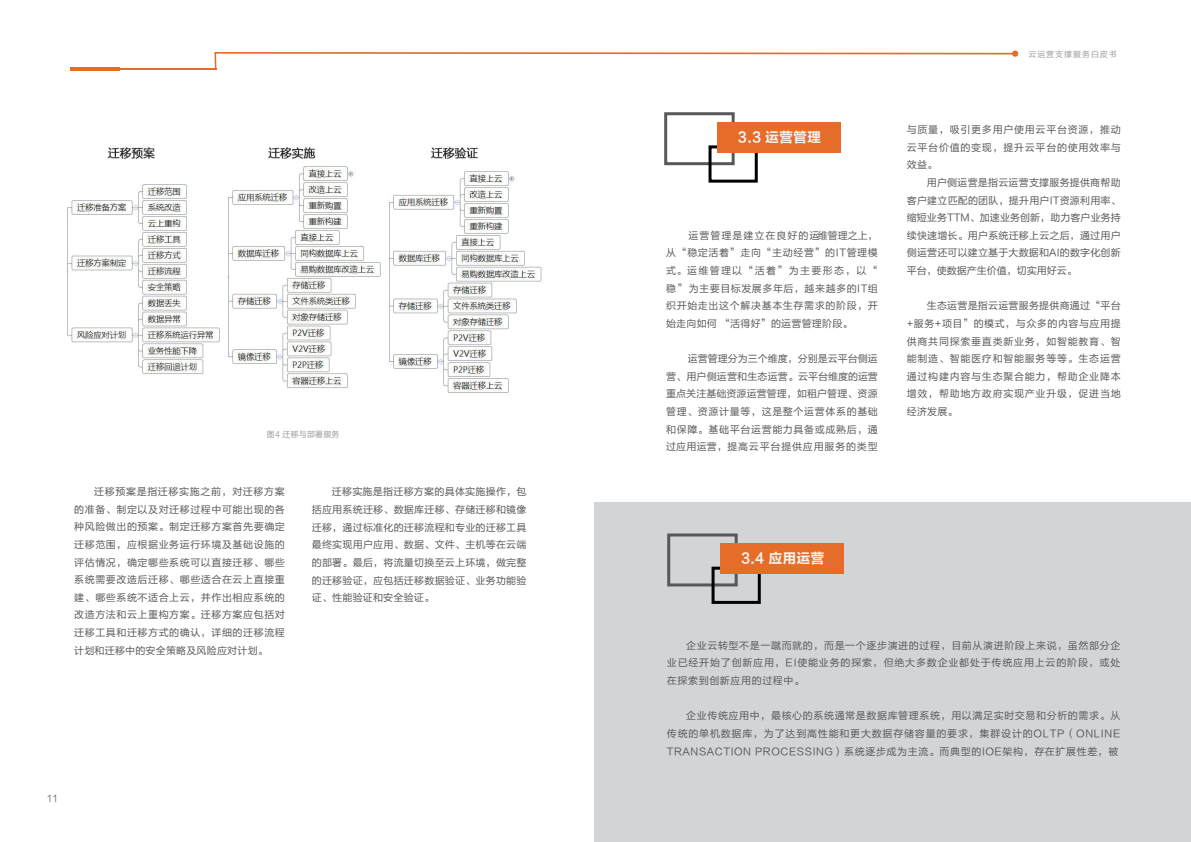
<style>
.page{position:relative;width:1191px;height:842px;background:#fff}
.page>*{position:absolute;margin:0;border:0;box-sizing:border-box;transform-origin:0 0}
.t1{font:14px "FZLTCHJW GB1 0";color:#f2f3f4}
.t2{font:10px/17.6px "FZLTHJW GB1 0";letter-spacing:.06em;color:#57585a;text-align:justify}
.t3{font:10px "FZLTXHK";color:#595a5c}
.t4{font:8px "FZLTHJW GB1 0";letter-spacing:.02em;color:#989b9e}
</style>
<div class="page">
<svg style="left:214px;top:51px;width:804px;height:18px"></svg>
<hr style="left:70px;top:68px;width:146px;height:2px;background:#e56c29">
<hr style="left:70px;top:67px;width:50px;height:4px;background:#e56c29">
<div style="left:664px;top:112px;width:70px;height:53px;border:3px solid #57585a"></div>
<div style="left:708px;top:145px;width:49px;height:38px;border:3px solid #030303"></div>
<div style="left:717px;top:122px;width:123px;height:31px;background:#e56c29"></div>
<div style="left:594px;top:503px;width:597px;height:339px;background:#d2d4d5"></div>
<div style="left:667px;top:533px;width:70px;height:53px;border:3px solid #57585a"></div>
<div style="left:711px;top:567px;width:50px;height:37px;border:3px solid #030303"></div>
<div style="left:720px;top:544px;width:123px;height:30px;background:#e56c29"></div>
<img style="left:66px;top:147px;width:476px;height:246px">
<p class="t4" style="left:267px;top:430px;width:74px">图4 迁移与部署服务</p>
<p class="t2" style="left:74px;top:483px;width:212px;text-indent:20px">迁移预案是指迁移实施之前，对迁移方案的准备、制定以及对迁移过程中可能出现的各种风险做出的预案。制定迁移方案首先要确定迁移范围，应根据业务运行环境及基础设施的评估情况，确定哪些系统可以直接迁移、哪些系统需要改造后迁移、哪些适合在云上直接重建、哪些系统不适合上云，并作出相应系统的改造方法和云上重构方案。迁移方案应包括对迁移工具和迁移方式的确认，详细的迁移流程计划和迁移中的安全策略及风险应对计划。</p>
<p class="t2" style="left:312px;top:483px;width:216px;text-indent:20px">迁移实施是指迁移方案的具体实施操作，包括应用系统迁移、数据库迁移、存储迁移和镜像迁移，通过标准化的迁移流程和专业的迁移工具最终实现用户应用、数据、文件、主机等在云端的部署。最后，将流量切换至云上环境，做完整的迁移验证，应包括迁移数据验证、业务功能验证、性能验证和安全验证。</p>
<p class="t3" style="left:47px;top:793px;width:13px">11</p>
<h1 class="t1" style="left:738px;top:129px;width:85px">3.3 运营管理</h1>
<p class="t2" style="left:666px;top:227px;width:213px;text-indent:22px">运营管理是建立在良好的运维管理之上，从“稳定活着”走向“主动经营”的IT管理模式。运维管理以“活着”为主要形态，以“稳”为主要目标发展多年后，越来越多的IT组织开始走出这个解决基本生存需求的阶段，开始走向如何 “活得好”的运营管理阶段。</p>
<p class="t2" style="left:666px;top:350px;width:213px;text-indent:22px">运营管理分为三个维度，分别是云平台侧运营、用户侧运营和生态运营。云平台维度的运营重点关注基础资源运营管理，如租户管理、资源管理、资源计量等，这是整个运营体系的基础和保障。基础平台运营能力具备或成熟后，通过应用运营，提高云平台提供应用服务的类型</p>
<p class="t4" style="left:1028px;top:50px;width:90px">云 运 营 支 撑 服 务 白 皮 书</p>
<p class="t2" style="left:906px;top:121px;width:215px">与质量，吸引更多用户使用云平台资源，推动云平台价值的变现，提升云平台的使用效率与效益。</p>
<p class="t2" style="left:906px;top:174px;width:215px;text-indent:20px">用户侧运营是指云运营支撑服务提供商帮助客户建立匹配的团队，提升用户IT资源利用率、缩短业务TTM、加速业务创新，助力客户业务持续快速增长。用户系统迁移上云之后，通过用户侧运营还可以建立基于大数据和AI的数字化创新平台，使数据产生价值，切实用好云。</p>
<p class="t2" style="left:906px;top:297px;width:215px;text-indent:20px">生态运营是指云运营服务提供商通过“平台+服务+项目”的模式，与众多的内容与应用提供商共同探索垂直类新业务，如智能教育、智能制造、智能医疗和智能服务等等。生态运营通过构建内容与生态聚合能力，帮助企业降本增效，帮助地方政府实现产业升级，促进当地经济发展。</p>
<h1 class="t1" style="left:741px;top:551px;width:85px">3.4 应用运营</h1>
<p class="t2" style="left:667px;top:637px;width:455px;text-indent:19px">企业云转型不是一蹴而就的，而是一个逐步演进的过程，目前从演进阶段上来说，虽然部分企业已经开始了创新应用，EI使能业务的探索，但绝大多数企业都处于传统应用上云的阶段，或处在探索到创新应用的过程中。</p>
<p class="t2" style="left:667px;top:707px;width:455px;text-indent:19px">企业传统应用中，最核心的系统通常是数据库管理系统，用以满足实时交易和分析的需求。从传统的单机数据库，为了达到高性能和更大数据存储容量的要求，集群设计的OLTP（ONLINE TRANSACTION PROCESSING）系统逐步成为主流。而典型的IOE架构，存在扩展性差，被</p>
</div>
